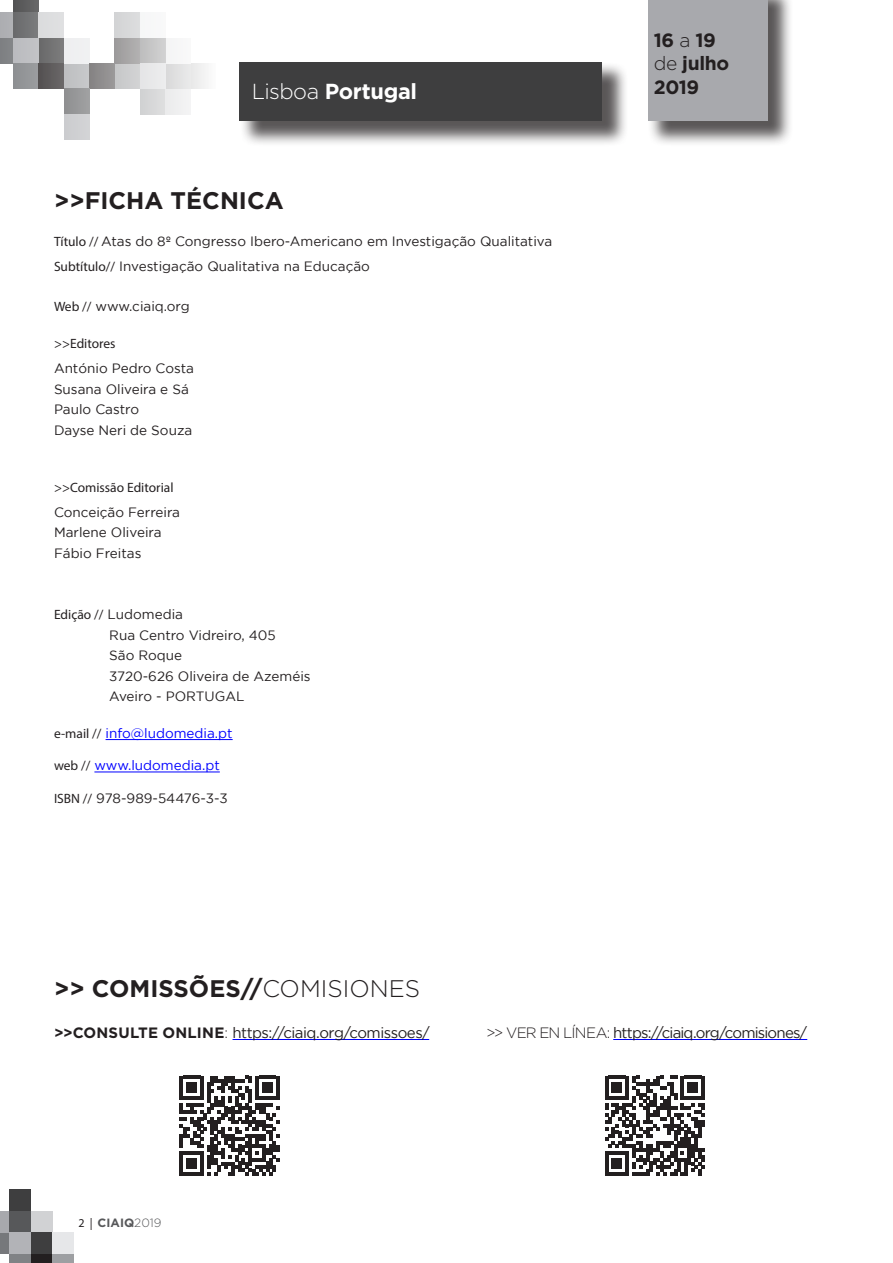
<style>
.page{position:relative;width:893px;height:1263px;background:#fff}
.page>*{position:absolute;margin:0;border:0;box-sizing:border-box;transform-origin:0 0}
.TITULO{font:700 24px "Gotham";color:#231f20}
.t1{font:700 21.75px "Gotham";letter-spacing:-.015em;color:#fff}
.t2{font:700 19.2px/23.1px "Gotham";letter-spacing:-.02em;color:#231f20}
.t3{font:15px "Gotham";letter-spacing:-.045em;color:#231f20}
.TEXTO{font:13.5px "Gotham";color:#231f20}
.TEXTO-2{font:13.5px "Gotham";color:#00f}
.t4{font:13.5px "Myriad Pro";color:#231f20}
.t5{font:700 12px "Gotham";color:#57585a}
.s1{font-weight:300}
.s2{font-family:"Myriad Pro"}
.s3{font-family:"Myriad Pro";color:#231f20}
.s4{font-weight:700}
.s5{font-family:"Myriad Pro";font-weight:400;color:#231f20}
</style>
<div class="page">
<div style="left:9px;top:1189px;width:22px;height:22px;background:#3e3e3f"></div>
<div style="left:9px;top:1211px;width:22px;height:21px;background:#57585a"></div>
<div style="left:31px;top:1211px;width:21px;height:21px;background:#d1d2d4"></div>
<div style="left:31px;top:1232px;width:21px;height:22px;background:#3e3e3f"></div>
<div style="left:9px;top:1232px;width:22px;height:22px;background:#b2b3b7"></div>
<div style="left:0;top:1232px;width:9px;height:22px;background:#76787b"></div>
<div style="left:9px;top:1254px;width:22px;height:9px;background:#808285"></div>
<div style="left:31px;top:1254px;width:21px;height:9px;background:#231f20"></div>
<div style="left:52px;top:1254px;width:22px;height:9px;background:#9d9fa2"></div>
<div style="left:52px;top:1232px;width:22px;height:22px;background:#e6e7e9"></div>
<div style="left:0;top:1211px;width:9px;height:21px;background:#a8a9ad"></div>
<div style="left:13px;top:0;width:25px;height:13px;background:#5d5d5e"></div>
<div style="left:13px;top:13px;width:25px;height:25px;background:#727375"></div>
<div style="left:38px;top:13px;width:26px;height:25px;background:#dddedf"></div>
<div style="left:38px;top:38px;width:26px;height:25px;background:#727273"></div>
<div style="left:13px;top:38px;width:25px;height:25px;background:#bebfc2"></div>
<div style="left:0;top:38px;width:13px;height:25px;background:#808285"></div>
<div style="left:13px;top:63px;width:25px;height:26px;background:#949699"></div>
<div style="left:38px;top:63px;width:26px;height:26px;background:#5f5c5d"></div>
<div style="left:64px;top:63px;width:25px;height:26px;background:#c2c3c5"></div>
<div style="left:64px;top:38px;width:25px;height:25px;background:#eff0f1"></div>
<div style="left:0;top:13px;width:13px;height:25px;background:#a8a9ad"></div>
<div style="left:191px;top:63px;width:25px;height:26px;background:#f2f2f2"></div>
<div style="left:165px;top:63px;width:26px;height:26px;background:#e1e1e1"></div>
<div style="left:165px;top:38px;width:26px;height:25px;background:#f6f7f7"></div>
<div style="left:140px;top:38px;width:25px;height:25px;background:#c7c7c8"></div>
<div style="left:140px;top:63px;width:25px;height:26px;background:#e8e9ea"></div>
<div style="left:140px;top:89px;width:25px;height:25px;background:#d7d8d9"></div>
<div style="left:115px;top:63px;width:25px;height:26px;background:#cccdce"></div>
<div style="left:115px;top:38px;width:25px;height:25px;background:#a7a6a6"></div>
<div style="left:115px;top:12px;width:25px;height:26px;background:#d8d8da"></div>
<div style="left:140px;top:12px;width:25px;height:26px;background:#f7f8f8"></div>
<div style="left:165px;top:89px;width:26px;height:25px;background:#efeff0"></div>
<div style="left:89px;top:63px;width:26px;height:26px;background:#8f8d8e"></div>
<div style="left:64px;top:89px;width:25px;height:25px;background:#979899"></div>
<div style="left:64px;top:114px;width:25px;height:25px;background:#cfd0d2"></div>
<div style="left:239px;top:62px;width:389px;height:85px;background:#231f20;opacity:.75"></div>
<div style="left:240px;top:62px;width:362px;height:59px;background:#3e3e3f"></div>
<div style="left:648px;top:0;width:146px;height:147px;background:#231f20;opacity:.75"></div>
<div style="left:648px;top:0;width:120px;height:121px;background:#a8a9ad"></div>
<hr style="left:106px;top:739px;width:127px;height:1px;background:#00f">
<hr style="left:94px;top:772px;width:126px;height:1px;background:#00f">
<hr style="left:233px;top:1039px;width:196px;height:1px;background:#00f">
<hr style="left:613px;top:1039px;width:194px;height:1px;background:#00f">
<svg style="left:180px;top:1075px;width:100px;height:100px"></svg>
<svg style="left:605px;top:1075px;width:100px;height:100px"></svg>
<h2 class="t1" style="left:252px;top:79px;width:167px"><span class="s1">Lisboa</span> Portugal</h2>
<p class="TITULO" style="left:54px;top:186px;width:231px">&gt;&gt;FICHA TÉCNICA</p>
<p class="TEXTO" style="left:54px;top:234px;width:500px"><span class="s2">Título //</span> Atas do 8º Congresso Ibero-Americano em Investigação Qualitativa</p>
<p class="TEXTO" style="left:54px;top:258px;width:317px"><span class="s2">Subtítulo//</span> Investigação Qualitativa na Educação</p>
<p class="TEXTO" style="left:54px;top:299px;width:137px"><span class="s2">Web //</span> www.ciaiq.org</p>
<p class="t4" style="left:54px;top:335px;width:63px">&gt;&gt;Editores</p>
<p class="TEXTO" style="left:54px;top:361px;width:142px">António Pedro Costa</p>
<p class="TEXTO" style="left:54px;top:382px;width:136px">Susana Oliveira e Sá</p>
<p class="TEXTO" style="left:54px;top:402px;width:87px">Paulo Castro</p>
<p class="TEXTO" style="left:54px;top:422px;width:140px">Dayse Neri de Souza</p>
<p class="t4" style="left:54px;top:479px;width:121px">&gt;&gt;Comissão Editorial</p>
<p class="TEXTO" style="left:54px;top:505px;width:127px">Conceição Ferreira</p>
<p class="TEXTO" style="left:54px;top:525px;width:109px">Marlene Oliveira</p>
<p class="TEXTO" style="left:54px;top:546px;width:89px">Fábio Freitas</p>
<p class="TEXTO" style="left:54px;top:607px;width:131px"><span class="s2">Edição //</span> Ludomedia</p>
<p class="TEXTO" style="left:109px;top:627px;width:168px">Rua Centro Vidreiro, 405</p>
<p class="TEXTO" style="left:109px;top:648px;width:74px">São Roque</p>
<p class="TEXTO" style="left:109px;top:668px;width:203px">3720-626 Oliveira de Azeméis</p>
<p class="TEXTO" style="left:109px;top:689px;width:137px">Aveiro - PORTUGAL</p>
<p class="TEXTO-2" style="left:54px;top:725px;width:180px"><span class="s3">e-mail //</span> info@ludomedia.pt</p>
<p class="TEXTO-2" style="left:54px;top:758px;width:167px"><span class="s3">web //</span> www.ludomedia.pt</p>
<p class="TEXTO" style="left:54px;top:790px;width:175px"><span class="s2">ISBN //</span> 978-989-54476-3-3</p>
<p class="TITULO" style="left:54px;top:975px;width:368px">&gt;&gt; COMISSÕES//<span class="s1">COMISIONES</span></p>
<h3 class="t2" style="left:654px;top:29px;width:77px">16 <span class="s1">a</span> 19 <span class="s1">de</span> julho<br>2019</h3>
<p class="t3" style="left:54px;top:1024px;width:377px"><span class="s4">&gt;&gt;CONSULTE ONLINE</span><span class="s1">:</span> https://ciaiq.org/comissoes/</p>
<p class="t3" style="left:486px;top:1024px;width:323px"><span class="s1">&gt;&gt; VER EN LÍNEA:</span> https://ciaiq.org/comisiones/</p>
<p class="t5" style="left:78px;top:1216px;width:85px"><span class="s5">2 |</span> CIAIQ<span class="s1">2019</span></p>
</div>
